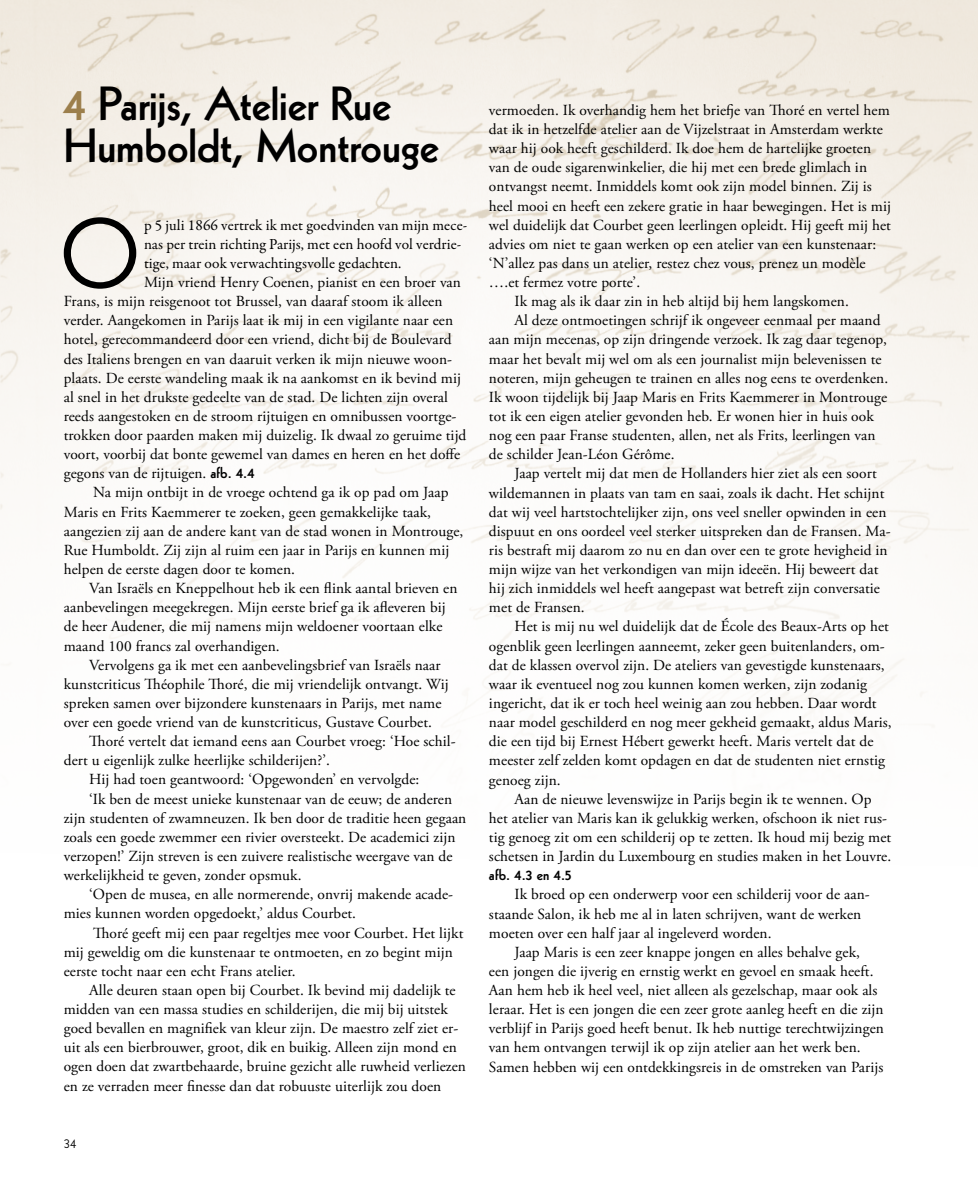
<style>
.page{position:relative;width:978px;height:1191px;background:#fff}
.page>*{position:absolute;margin:0;border:0;box-sizing:border-box;transform-origin:0 0}
.t1{font:94.35px "Kabel LT Std";color:#000}
.t2{font:800 46.5px/42px "Kabel LT Std";color:#000}
.t3{font:15.3px/19.2px "Adobe Garamond Pro";letter-spacing:.005em;color:#000}
.t4{font:15.3px/19.2px "Garamond Premr Pro";letter-spacing:.005em;color:#000}
.t5{font:800 15.3px "Kabel LT Std";color:#000}
.t6{font:13.5px "Kabel LT Std";color:#000}
.s1{font-size:48px;color:#9c7f4c}
.s2{font-family:"Kabel LT Std";font-weight:800}
</style>
<div class="page">
<img style="left:0;top:0;width:978px;height:728px">
<h2 class="t2" style="left:64px;top:83px;width:377px"><span class="s1">4</span> Parijs, Atelier Rue<br>Humboldt, Montrouge</h2>
<h1 class="t1" style="left:61px;top:199px;width:80px">O</h1>
<p class="t4" style="left:144px;top:215px;width:325px">p 5 juli 1866 vertrek ik met goedvinden van mijn mece&shy;nas per trein richting Parijs, met een hoofd vol verdrie&shy;tige, maar ook verwachtingsvolle gedachten.</p>
<p class="t3" style="left:64px;top:273px;width:404px;text-indent:80px">Mijn vriend Henry Coenen, pianist en een broer van Frans, is mijn reisgenoot tot Brussel, van daaraf stoom ik alleen verder. Aangekomen in Parijs laat ik mij in een vigilante naar een hotel, gerecommandeerd door een vriend, dicht bij de Boulevard des Italiens brengen en van daaruit verken ik mijn nieuwe woon&shy;plaats. De eerste wandeling maak ik na aankomst en ik bevind mij al snel in het drukste gedeelte van de stad. De lichten zijn overal reeds aangestoken en de stroom rijtuigen en omnibussen voortge&shy;trokken door paarden maken mij duizelig. Ik dwaal zo geruime tijd voort, voorbij dat bonte gewemel van dames en heren en het doffe gegons van de rijtuigen. <span class="s2">afb. 4.4</span></p>
<p class="t3" style="left:64px;top:483px;width:401px;text-indent:29px">Na mijn ontbijt in de vroege ochtend ga ik op pad om Jaap Maris en Frits Kaemmerer te zoeken, geen gemakkelijke taak, aangezien zij aan de andere kant van de stad wonen in Montrouge, Rue Humboldt. Zij zijn al ruim een jaar in Parijs en kunnen mij helpen de eerste dagen door te komen.</p>
<p class="t3" style="left:64px;top:579px;width:395px;text-indent:26px">Van Israëls en Kneppelhout heb ik een flink aantal brieven en aanbevelingen meegekregen. Mijn eerste brief ga ik afleveren bij de heer Audener, die mij namens mijn weldoener voortaan elke maand 100 francs zal overhandigen.</p>
<p class="t3" style="left:64px;top:656px;width:387px;text-indent:26px">Vervolgens ga ik met een aanbevelingsbrief van Israëls naar kunstcriticus Théophile Thoré, die mij vriendelijk ontvangt. Wij spreken samen over bijzondere kunstenaars in Parijs, met name over een goede vriend van de kunstcriticus, Gustave Courbet.</p>
<p class="t3" style="left:89px;top:732px;width:368px">Thoré vertelt dat iemand eens aan Courbet vroeg: ‘Hoe schil-</p>
<p class="t3" style="left:64px;top:751px;width:268px">dert u eigenlijk zulke heerlijke schilderijen?’.</p>
<p class="t3" style="left:89px;top:770px;width:332px">Hij had toen geantwoord: ‘Opgewonden’ en vervolgde:</p>
<p class="t3" style="left:89px;top:789px;width:364px">‘Ik ben de meest unieke kunstenaar van de eeuw; de anderen</p>
<p class="t3" style="left:64px;top:809px;width:404px">zijn studenten of zwamneuzen. Ik ben door de traditie heen gegaan</p>
<p class="t3" style="left:64px;top:828px;width:393px">zoals een goede zwemmer een rivier oversteekt. De academici zijn</p>
<p class="t3" style="left:64px;top:847px;width:390px">verzopen!’ Zijn streven is een zuivere realistische weergave van de</p>
<p class="t3" style="left:64px;top:866px;width:239px">werkelijkheid te geven, zonder opsmuk.</p>
<p class="t3" style="left:89px;top:885px;width:365px">‘Open de musea, en alle normerende, onvrij makende acade-</p>
<p class="t3" style="left:64px;top:904px;width:294px">mies kunnen worden opgedoekt,’ aldus Courbet.</p>
<p class="t3" style="left:93px;top:923px;width:372px">Thoré geeft mij een paar regeltjes mee voor Courbet. Het lijkt</p>
<p class="t3" style="left:64px;top:942px;width:391px">mij geweldig om die kunstenaar te ontmoeten, en zo begint mijn</p>
<p class="t3" style="left:64px;top:962px;width:233px">eerste tocht naar een echt Frans atelier.</p>
<p class="t3" style="left:89px;top:981px;width:368px">Alle deuren staan open bij Courbet. Ik bevind mij dadelijk te</p>
<p class="t3" style="left:64px;top:1000px;width:386px">midden van een massa studies en schilderijen, die mij bij uitstek</p>
<p class="t3" style="left:64px;top:1019px;width:396px">goed bevallen en magnifiek van kleur zijn. De maestro zelf ziet er-</p>
<p class="t3" style="left:64px;top:1038px;width:395px">uit als een bierbrouwer, groot, dik en buikig. Alleen zijn mond en</p>
<p class="t3" style="left:64px;top:1057px;width:404px">ogen doen dat zwartbehaarde, bruine gezicht alle ruwheid verliezen</p>
<p class="t3" style="left:64px;top:1076px;width:379px">en ze verraden meer finesse dan dat robuuste uiterlijk zou doen</p>
<p class="t6" style="left:64px;top:1135px;width:14px">34</p>
<p class="t3" style="left:489px;top:101px;width:402px">vermoeden. Ik overhandig hem het briefje van Thoré en vertel hem</p>
<p class="t3" style="left:489px;top:120px;width:395px">dat ik in hetzelfde atelier aan de Vijzelstraat in Amsterdam werkte</p>
<p class="t3" style="left:489px;top:139px;width:384px">waar hij ook heeft geschilderd. Ik doe hem de hartelijke groeten</p>
<p class="t3" style="left:489px;top:158px;width:380px">van de oude sigarenwinkelier, die hij met een brede glimlach in</p>
<p class="t3" style="left:489px;top:177px;width:384px">ontvangst neemt. Inmiddels komt ook zijn model binnen. Zij is</p>
<p class="t3" style="left:489px;top:197px;width:404px">heel mooi en heeft een zekere gratie in haar bewegingen. Het is mij</p>
<p class="t3" style="left:489px;top:216px;width:403px">wel duidelijk dat Courbet geen leerlingen opleidt. Hij geeft mij het</p>
<p class="t3" style="left:489px;top:235px;width:389px">advies om niet te gaan werken op een atelier van een kunstenaar:</p>
<p class="t3" style="left:489px;top:254px;width:378px">‘N’allez pas dans un atelier, restez chez vous, prenez un modèle</p>
<p class="t3" style="left:489px;top:273px;width:153px">….et fermez votre porte’.</p>
<p class="t3" style="left:514px;top:292px;width:336px">Ik mag als ik daar zin in heb altijd bij hem langskomen.</p>
<p class="t3" style="left:514px;top:311px;width:368px">Al deze ontmoetingen schrijf ik ongeveer eenmaal per maand</p>
<p class="t3" style="left:489px;top:330px;width:400px">aan mijn mecenas, op zijn dringende verzoek. Ik zag daar tegenop,</p>
<p class="t3" style="left:489px;top:350px;width:394px">maar het bevalt mij wel om als een journalist mijn belevenissen te</p>
<p class="t3" style="left:489px;top:369px;width:401px">noteren, mijn geheugen te trainen en alles nog eens te overdenken.</p>
<p class="t3" style="left:489px;top:388px;width:400px">Ik woon tijdelijk bij Jaap Maris en Frits Kaemmerer in Montrouge</p>
<p class="t3" style="left:489px;top:407px;width:386px">tot ik een eigen atelier gevonden heb. Er wonen hier in huis ook</p>
<p class="t3" style="left:489px;top:426px;width:388px">nog een paar Franse studenten, allen, net als Frits, leerlingen van</p>
<p class="t3" style="left:489px;top:445px;width:187px">de schilder Jean-Léon Gérôme.</p>
<p class="t3" style="left:514px;top:464px;width:364px">Jaap vertelt mij dat men de Hollanders hier ziet als een soort</p>
<p class="t3" style="left:489px;top:483px;width:397px">wildemannen in plaats van tam en saai, zoals ik dacht. Het schijnt</p>
<p class="t3" style="left:489px;top:503px;width:399px">dat wij veel hartstochtelijker zijn, ons veel sneller opwinden in een</p>
<p class="t3" style="left:489px;top:522px;width:403px">dispuut en ons oordeel veel sterker uitspreken dan de Fransen. Ma-</p>
<p class="t3" style="left:489px;top:541px;width:400px">ris bestraft mij daarom zo nu en dan over een te grote hevigheid in</p>
<p class="t3" style="left:489px;top:560px;width:391px">mijn wijze van het verkondigen van mijn ideeën. Hij beweert dat</p>
<p class="t3" style="left:489px;top:579px;width:393px">hij zich inmiddels wel heeft aangepast wat betreft zijn conversatie</p>
<p class="t3" style="left:489px;top:598px;width:97px">met de Fransen.</p>
<p class="t3" style="left:514px;top:617px;width:376px">Het is mij nu wel duidelijk dat de École des Beaux-Arts op het</p>
<p class="t3" style="left:489px;top:636px;width:397px">ogenblik geen leerlingen aanneemt, zeker geen buitenlanders, om-</p>
<p class="t3" style="left:489px;top:656px;width:397px">dat de klassen overvol zijn. De ateliers van gevestigde kunstenaars,</p>
<p class="t3" style="left:489px;top:675px;width:380px">waar ik eventueel nog zou kunnen komen werken, zijn zodanig</p>
<p class="t3" style="left:489px;top:694px;width:389px">ingericht, dat ik er toch heel weinig aan zou hebben. Daar wordt</p>
<p class="t3" style="left:489px;top:713px;width:404px">naar model geschilderd en nog meer gekheid gemaakt, aldus Maris,</p>
<p class="t3" style="left:489px;top:732px;width:386px">die een tijd bij Ernest Hébert gewerkt heeft. Maris vertelt dat de</p>
<p class="t3" style="left:489px;top:751px;width:398px">meester zelf zelden komt opdagen en dat de studenten niet ernstig</p>
<p class="t3" style="left:489px;top:770px;width:73px">genoeg zijn.</p>
<p class="t3" style="left:514px;top:789px;width:359px">Aan de nieuwe levenswijze in Parijs begin ik te wennen. Op</p>
<p class="t3" style="left:489px;top:809px;width:399px">het atelier van Maris kan ik gelukkig werken, ofschoon ik niet rus-</p>
<p class="t3" style="left:489px;top:828px;width:404px">tig genoeg zit om een schilderij op te zetten. Ik houd mij bezig met</p>
<p class="t3" style="left:489px;top:847px;width:404px">schetsen in Jardin du Luxembourg en studies maken in het Louvre.</p>
<p class="t5" style="left:489px;top:866px;width:84px">afb. 4.3 en 4.5</p>
<p class="t3" style="left:489px;top:885px;width:382px;text-indent:26px">Ik broed op een onderwerp voor een schilderij voor de aan&shy;staande Salon, ik heb me al in laten schrijven, want de werken moeten over een half jaar al ingeleverd worden.</p>
<p class="t3" style="left:489px;top:943px;width:396px;text-indent:26px">Jaap Maris is een zeer knappe jongen en alles behalve gek, een jongen die ijverig en ernstig werkt en gevoel en smaak heeft.<br>Aan hem heb ik heel veel, niet alleen als gezelschap, maar ook als leraar. Het is een jongen die een zeer grote aanleg heeft en die zijn verblijf in Parijs goed heeft benut. Ik heb nuttige terechtwijzingen van hem ontvangen terwijl ik op zijn atelier aan het werk ben.<br>Samen hebben wij een ontdekkingsreis in de omstreken van Parijs</p>
</div>
